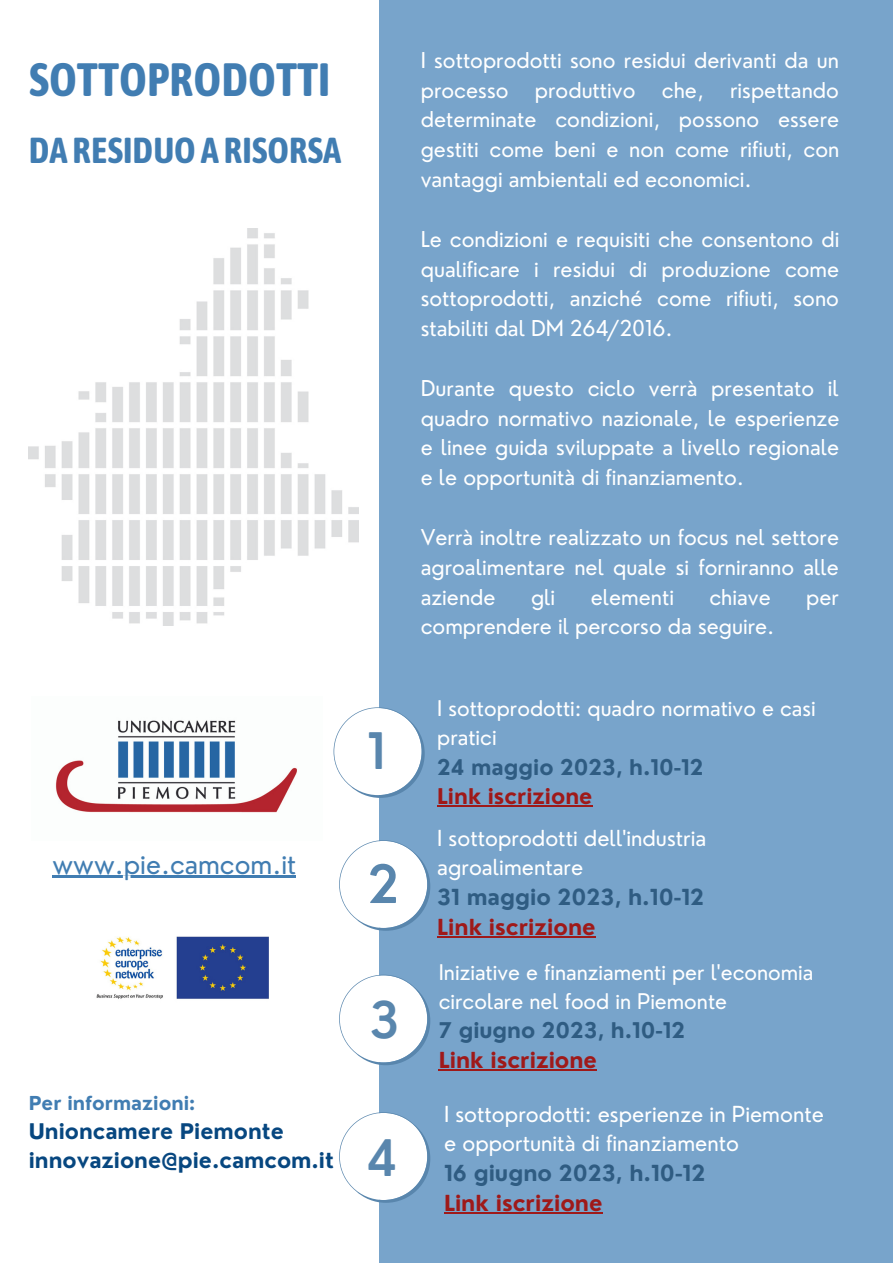
<style>
.page{position:relative;width:893px;height:1263px;background:#fff}
.page>*{position:absolute;margin:0;border:0;box-sizing:border-box;transform-origin:0 0}
.t1{font:600 51.22px "Nourd";color:#5986ad}
.t2{font:600 49.05px "Nourd";color:#5986ad}
.t3{font:700 46.58px "Asap Condensed";color:#417db2}
.t4{font:700 36px "Asap Condensed";color:#417db2}
.t5{font:26.47px "Nourd";color:#417db2}
.t6{font:21.6px/29.8px "Nourd";color:#fff}
.t7{font:700 21.6px "Nourd";color:#2f5c82}
.t8{font:700 21.6px "Nourd";color:#9f1919}
.t9{font:21.52px/29.8px "Nourd";color:#fff}
.t10{font:700 21.52px "Nourd";color:#9f1919}
.t11{font:700 21.52px "Nourd";color:#2f5c82}
.t12{font:21.3px/29.8px "Nourd";color:#fff;text-align:justify}
.t13{font:21.08px/29.2px "Nourd";color:#fff}
.t14{font:700 21.08px "Nourd";color:#2f5c82}
.t15{font:700 21.08px "Nourd";color:#9f1919}
.t16{font:700 21px "Nourd";color:#074780}
.t17{font:700 18.75px "Nourd";color:#417db2}
</style>
<div class="page">
<div style="left:379px;top:0;width:514px;height:1263px;background:#78a4cb"></div>
<img style="left:29px;top:228px;width:329px;height:397px">
<img style="left:55px;top:720px;width:242px;height:93px">
<svg style="left:333px;top:707px;width:92px;height:91px"></svg>
<img style="left:96px;top:936px;width:173px;height:63px">
<hr style="left:437px;top:805px;width:155px;height:2px;background:#9f1919">
<hr style="left:444px;top:1212px;width:158px;height:2px;background:#9f1919">
<hr style="left:437px;top:936px;width:159px;height:2px;background:#9f1919">
<hr style="left:439px;top:1069px;width:158px;height:2px;background:#9f1919">
<svg style="left:339px;top:840px;width:91px;height:91px"></svg>
<svg style="left:339px;top:1112px;width:91px;height:91px"></svg>
<hr style="left:53px;top:875px;width:243px;height:3px;background:#417db2">
<svg style="left:339px;top:975px;width:91px;height:90px"></svg>
<p class="t3" style="left:29px;top:53px;width:303px">SOTTOPRODOTTI</p>
<p class="t4" style="left:29px;top:129px;width:314px">DA RESIDUOA RISORSA</p>
<p class="t5" style="left:53px;top:847px;width:245px">www.pie.camcom.it</p>
<p class="t17" style="left:29px;top:1092px;width:168px">Per informazioni:</p>
<p class="t16" style="left:29px;top:1118px;width:257px">Unioncamere Piemonte</p>
<p class="t16" style="left:29px;top:1147px;width:307px">innovazione@pie.camcom.it</p>
<p class="t2" style="left:367px;top:720px;width:20px">1</p>
<p class="t1" style="left:367px;top:852px;width:33px">2</p>
<p class="t2" style="left:369px;top:989px;width:32px">3</p>
<p class="t2" style="left:366px;top:1126px;width:33px">4</p>
<p class="t12" style="left:421px;top:45px;width:420px">I sottoprodotti sono residui derivanti da un processo produttivo che, rispettando determinate condizioni, possono essere gestiti come beni e non come rifiuti, con vantaggi ambientali ed economici.</p>
<p class="t12" style="left:421px;top:224px;width:420px">Le condizioni e requisiti che consentono di qualificare i residui di produzione come sottoprodotti, anziché come rifiuti, sono stabiliti dal DM 264/2016.</p>
<p class="t12" style="left:421px;top:373px;width:420px">Durante questo ciclo verrà presentato il quadro normativo nazionale, le esperienze e linee guida sviluppate a livello regionale e le opportunità di finanziamento.</p>
<p class="t12" style="left:421px;top:522px;width:420px">Verrà inoltre realizzato un focus nel settore agroalimentare nel quale si forniranno alle aziende</p>
<p class="t12" style="left:531px;top:582px;width:26px">gli</p>
<p class="t12" style="left:590px;top:582px;width:85px">elementi</p>
<p class="t12" style="left:709px;top:582px;width:63px">chiave</p>
<p class="t12" style="left:806px;top:582px;width:34px">per</p>
<p class="t12" style="left:421px;top:611px;width:355px">comprendere il percorso da seguire.</p>
<p class="t13" style="left:437px;top:693px;width:380px">I sottoprodotti: quadro normativo e casi pratici</p>
<p class="t14" style="left:437px;top:753px;width:268px">24 maggio 2023, h.10-12</p>
<p class="t15" style="left:437px;top:783px;width:157px">Link iscrizione</p>
<p class="t9" style="left:437px;top:823px;width:271px">I sottoprodotti dell'industria agroalimentare</p>
<p class="t11" style="left:437px;top:884px;width:268px">31 maggio 2023, h.10-12</p>
<p class="t10" style="left:437px;top:913px;width:160px">Link iscrizione</p>
<p class="t13" style="left:439px;top:957px;width:376px">Iniziative e finanziamenti per l'economia circolare nel food in Piemonte</p>
<p class="t14" style="left:439px;top:1017px;width:248px">7 giugno 2023, h.10-12</p>
<p class="t10" style="left:439px;top:1046px;width:160px">Link iscrizione</p>
<p class="t6" style="left:444px;top:1098px;width:381px">I sottoprodotti: esperienze in Piemonte e opportunità di finanziamento</p>
<p class="t7" style="left:444px;top:1160px;width:263px">16 giugno 2023, h.10-12</p>
<p class="t8" style="left:444px;top:1189px;width:160px">Link iscrizione</p>
</div>
